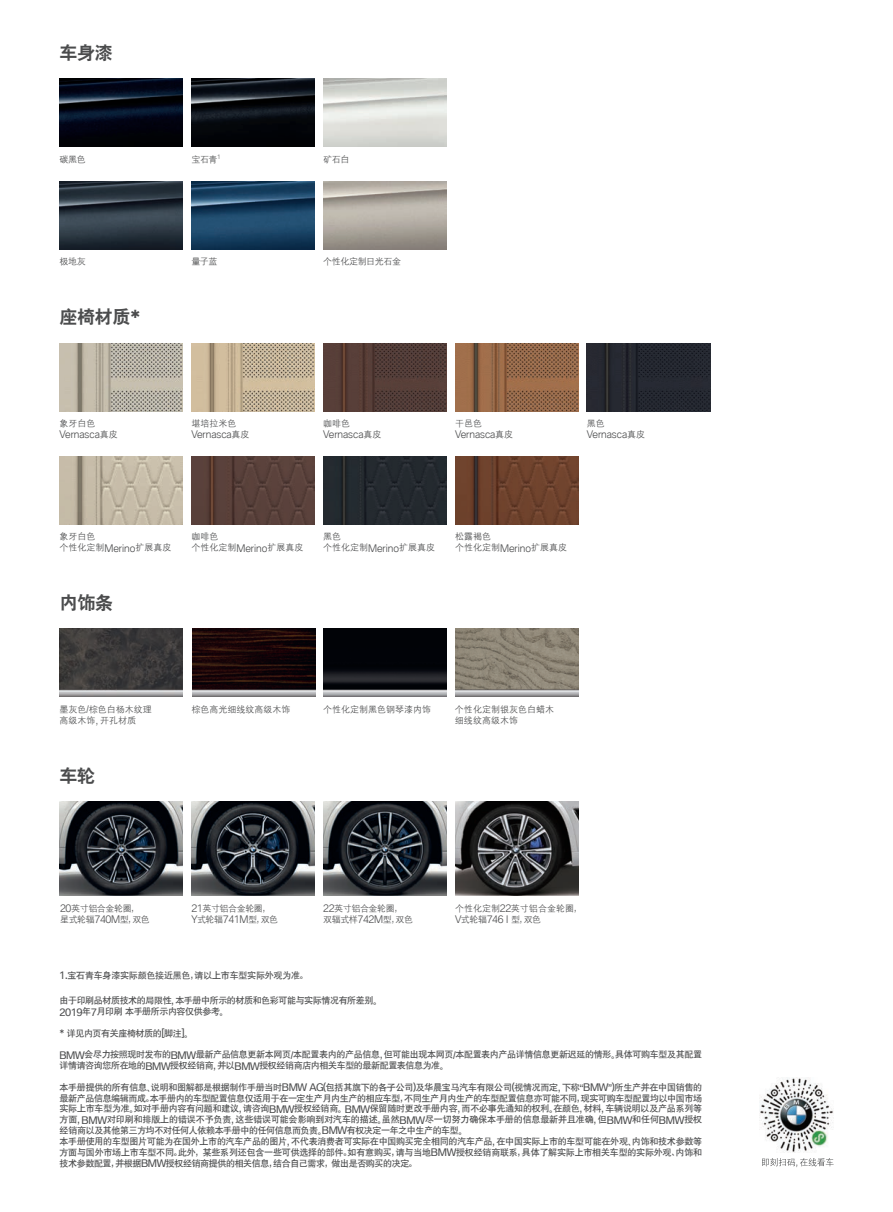
<style>
.page{position:relative;width:893px;height:1212px;background:#fff}
.page>*{position:absolute;margin:0;border:0;box-sizing:border-box;transform-origin:0 0}
.t1{font:18px "H Yb 2 gj";letter-spacing:-.02em;color:#4b4c4d}
.t2{font:300 10.2px "BMW Type Global Pro";color:#4b4c4d}
.t3{font:9px/10.8px "H Yb 1 gj";letter-spacing:-.03em;color:#4b4c4d}
.t4{font:9px/10.8px "H Yg 2 gj";color:#4b4c4d}
.t5{font:9px/10.8px "H Yg 2 gj";letter-spacing:-.045em;color:#4b4c4d}
.s1{font-family:"BMW Type Global Pro";font-weight:700;font-size:20.4px}
.s2{font-family:"H Yg 2 gj";font-weight:400;font-size:9px}
.s3{font-family:"BMW Type Global Pro";font-weight:300;font-size:10.2px}
.s4{font-family:"BMW Type Global Pro";font-weight:300}
.s5{font-family:"BMW Type Global Pro";font-size:10.2px}
.s6{font-family:"BMW Type Global Pro"}
</style>
<div class="page">
<img style="left:60px;top:802px;width:123px;height:93px">
<img style="left:191px;top:802px;width:124px;height:93px">
<img style="left:323px;top:802px;width:123px;height:93px">
<img style="left:192px;top:629px;width:123px;height:68px">
<img style="left:324px;top:629px;width:123px;height:68px">
<img style="left:455px;top:629px;width:123px;height:68px">
<img style="left:60px;top:456px;width:123px;height:68px">
<img style="left:587px;top:343px;width:123px;height:68px">
<img style="left:455px;top:343px;width:123px;height:68px">
<img style="left:455px;top:456px;width:123px;height:68px">
<img style="left:323px;top:343px;width:123px;height:68px">
<img style="left:323px;top:456px;width:123px;height:68px">
<img style="left:191px;top:343px;width:124px;height:68px">
<img style="left:191px;top:456px;width:124px;height:68px">
<img style="left:191px;top:79px;width:124px;height:68px">
<img style="left:191px;top:181px;width:124px;height:68px">
<img style="left:60px;top:79px;width:123px;height:68px">
<img style="left:60px;top:181px;width:123px;height:68px">
<img style="left:455px;top:802px;width:123px;height:93px">
<img style="left:60px;top:629px;width:123px;height:68px">
<img style="left:60px;top:343px;width:123px;height:68px">
<svg style="left:762px;top:1158px;width:71px;height:9px"></svg>
<img style="left:759px;top:1078px;width:74px;height:74px">
<h1 class="t1" style="left:60px;top:44px;width:55px">车身漆</h1>
<p class="t4" style="left:60px;top:154px;width:28px">碳黑色</p>
<p class="t4" style="left:191px;top:154px;width:31px">宝石青<sup>1</sup></p>
<p class="t4" style="left:323px;top:154px;width:28px">矿石白</p>
<p class="t4" style="left:60px;top:256px;width:28px">极地灰</p>
<p class="t4" style="left:191px;top:256px;width:28px">量子蓝</p>
<p class="t5" style="left:323px;top:256px;width:79px">个性化定制日光石金</p>
<h1 class="t1" style="left:60px;top:308px;width:82px">座椅材质<span class="s1">*</span></h1>
<p class="t4" style="left:60px;top:418px;width:37px">象牙白色</p>
<p class="t2" style="left:60px;top:427px;width:60px">Vernasca<span class="s2">真皮</span></p>
<p class="t4" style="left:191px;top:418px;width:46px">堪培拉米色</p>
<p class="t2" style="left:191px;top:427px;width:60px">Vernasca<span class="s2">真皮</span></p>
<p class="t4" style="left:323px;top:418px;width:28px">咖啡色</p>
<p class="t2" style="left:323px;top:427px;width:60px">Vernasca<span class="s2">真皮</span></p>
<p class="t4" style="left:455px;top:418px;width:28px">干邑色</p>
<p class="t2" style="left:455px;top:427px;width:60px">Vernasca<span class="s2">真皮</span></p>
<p class="t4" style="left:587px;top:418px;width:19px">黑色</p>
<p class="t2" style="left:587px;top:427px;width:60px">Vernasca<span class="s2">真皮</span></p>
<p class="t4" style="left:60px;top:531px;width:114px">象牙白色<br>个性化定制<span class="s3">Merino</span>扩展真皮</p>
<p class="t4" style="left:455px;top:531px;width:114px">松露褐色<br>个性化定制<span class="s3">Merino</span>扩展真皮</p>
<p class="t4" style="left:191px;top:531px;width:114px">咖啡色<br>个性化定制<span class="s3">Merino</span>扩展真皮</p>
<p class="t4" style="left:323px;top:531px;width:114px">黑色<br>个性化定制<span class="s3">Merino</span>扩展真皮</p>
<h1 class="t1" style="left:60px;top:594px;width:55px">内饰条</h1>
<p class="t4" style="left:60px;top:704px;width:94px">墨灰色<span class="s3">/</span>棕色白杨木纹理高级木饰<span class="s4">，</span>开孔材质</p>
<p class="t4" style="left:191px;top:704px;width:100px">棕色高光细线纹高级木饰</p>
<p class="t4" style="left:323px;top:704px;width:109px">个性化定制黑色钢琴漆内饰</p>
<p class="t4" style="left:455px;top:704px;width:100px">个性化定制银灰色白蜡木细线纹高级木饰</p>
<h1 class="t1" style="left:60px;top:767px;width:37px">车轮</h1>
<p class="t5" style="left:60px;top:902px;width:91px"><span class="s3">20</span>英寸铝合金轮圈<span class="s4">，</span>星式轮辐<span class="s3">740M</span>型<span class="s4">，</span>双色</p>
<p class="t5" style="left:191px;top:902px;width:88px"><span class="s3">21</span>英寸铝合金轮圈<span class="s4">，<br></span><span class="s3">Y</span>式轮辐<span class="s3">741M</span>型<span class="s4">，</span>双色</p>
<p class="t5" style="left:323px;top:902px;width:91px"><span class="s3">22</span>英寸铝合金轮圈<span class="s4">，</span>双辐式样<span class="s3">742M</span>型<span class="s4">，</span>双色</p>
<p class="t4" style="left:455px;top:902px;width:129px">个性化定制<span class="s3">22</span>英寸铝合金轮圈<span class="s4">，<br></span><span class="s3">V</span>式轮辐<span class="s3">746 I</span> 型<span class="s4">，</span>双色</p>
<p class="t3" style="left:59px;top:969px;width:251px"><span class="s5">1.</span>宝石青车身漆实际颜色接近黑色<span class="s6">，</span>请以上市车型实际外观为准<span class="s6">。</span></p>
<p class="t3" style="left:60px;top:995px;width:324px">由于印刷品材质技术的局限性<span class="s6">，</span>本手册中所示的材质和色彩可能与实际情况有所差别<span class="s6">。<br></span><span class="s5">2019</span>年<span class="s5">7</span>月印刷本手册所示内容仅供参考<span class="s6">。</span></p>
<p class="t3" style="left:60px;top:1028px;width:135px"><span class="s5">*</span> 详见内页有关座椅材质的<span class="s5">[</span>脚注<span class="s5">]</span><span class="s6">。</span></p>
<p class="t3" style="left:60px;top:1049px;width:644px"><span class="s5">BMW</span>会尽力按照现时发布的<span class="s5">BMW</span>最新产品信息更新本网页<span class="s5">/</span>本配置表内的产品信息<span class="s6">，</span>但可能出现本网页<span class="s5">/</span>本配置表内产品详情信息更新迟延的情形<span class="s6">。</span>具体可购车型及其配置详情请咨询您所在地的<span class="s5">BMW</span>授权经销商<span class="s6">，</span>并以<span class="s5">BMW</span>授权经销商店内相关车型的最新配置表信息为准<span class="s6">。</span></p>
<p class="t3" style="left:60px;top:1082px;width:644px">本手册提供的所有信息<span class="s6">、</span>说明和图解都是根据制作手册当时<span class="s5">BMW AG(</span>包括其旗下的各子公司<span class="s5">)</span>及华晨宝马汽车有限公司<span class="s5">(</span>视情况而定<span class="s6">，</span>下称<span class="s6">“</span><span class="s5">BMW</span><span class="s6">”</span><span class="s5">)</span>所生产并在中国销售的最新产品信息编辑而成<span class="s6">。</span>本手册内的车型配置信息仅适用于在一定生产月内生产的相应车型<span class="s6">，</span>不同生产月内生产的车型配置信息亦可能不同<span class="s6">，</span>现实可购车型配置均以中国市场实际上市车型为准<span class="s6">。</span>如对手册内容有问题和建议<span class="s6">，</span>请咨询<span class="s5">BMW</span>授权经销商<span class="s6">。</span><span class="s5">BMW</span>保留随时更改手册内容<span class="s6">，</span>而不必事先通知的权利<span class="s6">。</span>在颜色<span class="s6">，</span>材料<span class="s6">，</span>车辆说明以及产品系列等方面<span class="s6">，</span><span class="s5">BMW</span>对印刷和排版上的错误不予负责<span class="s6">，</span>这些错误可能会影响到对汽车的描述<span class="s6">。</span>虽然<span class="s5">BMW</span>尽一切努力确保本手册的信息最新并且准确<span class="s6">，</span>但<span class="s5">BMW</span>和任何<span class="s5">BMW</span>授权经销商以及其他第三方均不对任何人依赖本手册中的任何信息而负责<span class="s6">。</span><span class="s5">BMW</span>有权决定一年之中生产的车型<span class="s6">。<br></span>本手册使用的车型图片可能为在国外上市的汽车产品的图片<span class="s6">，</span>不代表消费者可实际在中国购买完全相同的汽车产品<span class="s6">，</span>在中国实际上市的车型可能在外观<span class="s6">、</span>内饰和技术参数等方面与国外市场上市车型不同<span class="s6">。</span>此外<span class="s6">，</span>某些系列还包含一些可供选择的部件<span class="s6">。</span>如有意购买<span class="s6">，</span>请与当地<span class="s5">BMW</span>授权经销商联系<span class="s6">，</span>具体了解实际上市相关车型的实际外观<span class="s6">、</span>内饰和技术参数配置<span class="s6">，</span>并根据<span class="s5">BMW</span>授权经销商提供的相关信息<span class="s6">，</span>结合自己需求<span class="s6">，</span>做出是否购买的决定<span class="s6">。</span></p>
</div>
